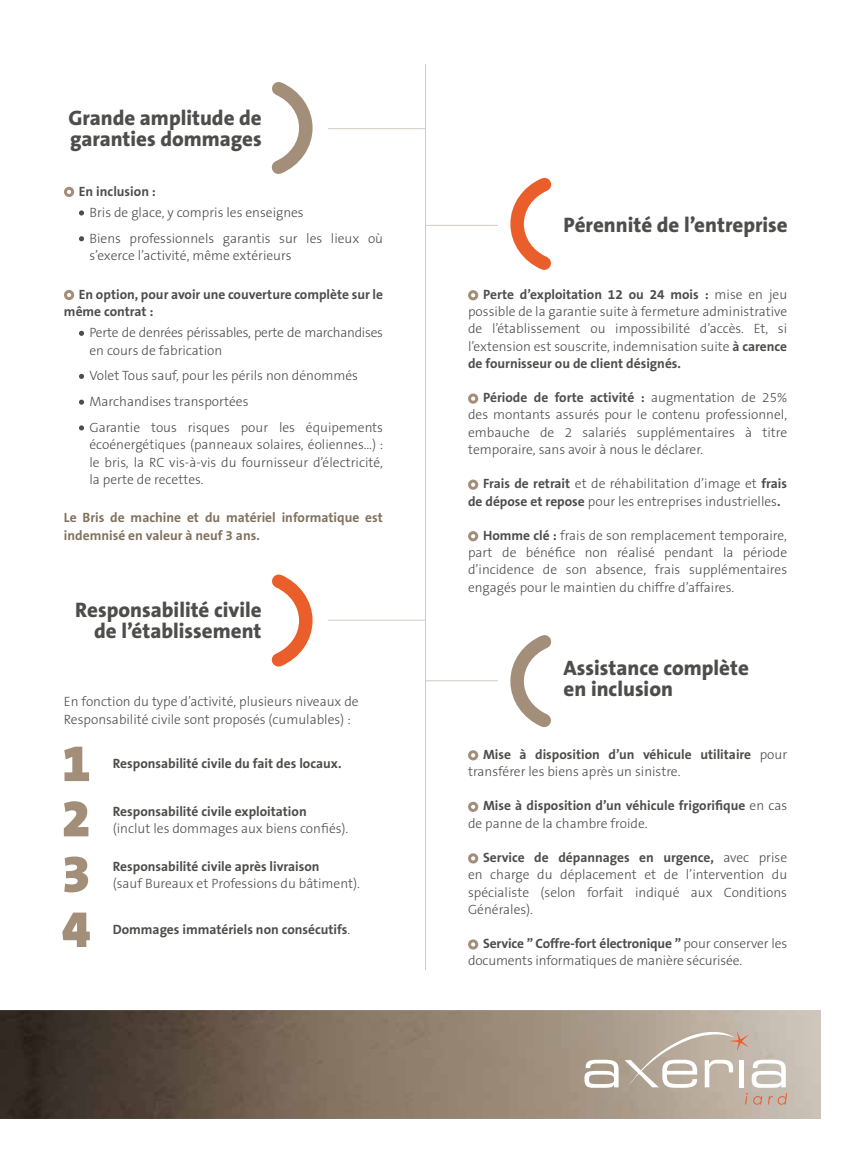
<style>
.page{position:relative;width:851px;height:1149px;background:#fff}
.page>*{position:absolute;margin:0;border:0;box-sizing:border-box;transform-origin:0 0}
.t1{font:900 52.95px "The Sans B9";color:#a38f79}
.t2{font:800 21px/21px "The Sans B8";color:#4d4d4c}
.t3{font:300 13.5px/17.2px "The Sans B3";color:#4d4d4c;text-align:justify}
.t4{font:700 13.5px/17.2px "The Sans B7";color:#4d4d4c}
.t5{font:700 13.5px/17.2px "The Sans B7";color:#81715e}
.t6{font:300 13.5px/17.2px "The Sans B3";letter-spacing:-.02em;color:#4d4d4c}
.s1{font-family:"The Sans B3";font-weight:300}
.s2{font-family:"The Sans B7";font-weight:700}
</style>
<div class="page">
<div style="left:64px;top:187px;width:10px;height:10px;border:3px solid #a38f79;border-radius:50%"></div>
<svg style="left:79px;top:210px;width:5px;height:5px"></svg>
<svg style="left:79px;top:236px;width:5px;height:5px"></svg>
<div style="left:64px;top:290px;width:10px;height:10px;border:3px solid #a38f79;border-radius:50%"></div>
<svg style="left:79px;top:331px;width:5px;height:5px"></svg>
<svg style="left:79px;top:374px;width:5px;height:5px"></svg>
<svg style="left:79px;top:399px;width:5px;height:5px"></svg>
<svg style="left:79px;top:425px;width:5px;height:5px"></svg>
<div style="left:468px;top:290px;width:10px;height:10px;border:3px solid #a38f79;border-radius:50%"></div>
<div style="left:468px;top:393px;width:10px;height:10px;border:3px solid #a38f79;border-radius:50%"></div>
<div style="left:468px;top:479px;width:10px;height:10px;border:3px solid #a38f79;border-radius:50%"></div>
<div style="left:468px;top:531px;width:10px;height:10px;border:3px solid #a38f79;border-radius:50%"></div>
<div style="left:468px;top:750px;width:10px;height:10px;border:3px solid #a38f79;border-radius:50%"></div>
<div style="left:468px;top:801px;width:10px;height:10px;border:3px solid #a38f79;border-radius:50%"></div>
<div style="left:468px;top:853px;width:10px;height:10px;border:3px solid #a38f79;border-radius:50%"></div>
<div style="left:468px;top:939px;width:10px;height:10px;border:3px solid #a38f79;border-radius:50%"></div>
<hr style="left:328px;top:619px;width:97px;height:1px;background:#d1cbc4">
<hr style="left:328px;top:128px;width:97px;height:1px;background:#d1cbc4">
<hr style="left:425px;top:680px;width:73px;height:1px;background:#d1cbc4">
<hr style="left:426px;top:225px;width:72px;height:1px;background:#d1cbc4">
<hr style="left:425px;top:64px;width:1px;height:905px;background:#d1cbc4">
<svg style="left:0;top:1010px;width:821px;height:109px;background:#7d6f60"></svg>
<svg style="left:584px;top:1059px;width:34px;height:28px"></svg>
<svg style="left:624px;top:1028px;width:163px;height:76px;background:#c4b8ab"></svg>
<svg style="left:271px;top:82px;width:42px;height:92px"></svg>
<svg style="left:271px;top:574px;width:42px;height:93px"></svg>
<svg style="left:510px;top:177px;width:42px;height:93px"></svg>
<svg style="left:510px;top:635px;width:42px;height:93px"></svg>
<h2 class="t2" style="left:68px;top:109px;width:195px">Grande amplitude de garanties dommages</h2>
<p class="t4" style="left:79px;top:183px;width:78px">En inclusion :</p>
<p class="t3" style="left:89px;top:200px;width:295px;line-height:25.8px">Bris de glace, y compris les enseignes<br>Biens professionnels garantis sur les lieux où</p>
<p class="t3" style="left:89px;top:248px;width:204px">s’exerce l’activité, même extérieurs</p>
<p class="t4" style="left:64px;top:286px;width:320px;text-indent:15px">En option, pour avoir une couverture complète sur le même contrat :</p>
<p class="t6" style="left:89px;top:325px;width:295px">Perte de denrées périssables, perte de marchandises en cours de fabrication</p>
<p class="t3" style="left:89px;top:363px;width:295px;line-height:25.8px;text-align:left">Volet Tous sauf, pour les périls non dénommés<br>Marchandises transportées<br>Garantie tous risques pour les équipements</p>
<p class="t3" style="left:89px;top:437px;width:295px">écoénergétiques (panneaux solaires, éoliennes…) : le bris, la RC vis-à-vis du fournisseur d’électricité, la perte de recettes.</p>
<p class="t5" style="left:64px;top:509px;width:320px">Le Bris de machine et du matériel informatique est indemnisé en valeur à neuf 3 ans.</p>
<h2 class="t2" style="left:75px;top:600px;width:188px;text-align:right">Responsabilité civile de l’établissement</h2>
<p class="t3" style="left:64px;top:693px;width:296px">En fonction du type d’activité, plusieurs niveaux de<br>Responsabilité civile sont proposés (cumulables) :</p>
<h1 class="t1" style="left:62px;top:734px;width:31px">1</h1>
<p class="t4" style="left:113px;top:755px;width:230px">Responsabilité civile du fait des locaux.</p>
<h1 class="t1" style="left:62px;top:789px;width:31px">2</h1>
<p class="t4" style="left:113px;top:802px;width:195px">Responsabilité civile exploitation</p>
<p class="t3" style="left:113px;top:820px;width:237px">(inclut les dommages aux biens confiés).</p>
<h1 class="t1" style="left:62px;top:845px;width:31px">3</h1>
<p class="t4" style="left:113px;top:858px;width:208px">Responsabilité civile après livraison</p>
<p class="t3" style="left:113px;top:875px;width:248px">(sauf Bureaux et Professions du bâtiment).</p>
<h1 class="t1" style="left:62px;top:900px;width:31px">4</h1>
<p class="t4" style="left:113px;top:920px;width:239px">Dommages immatériels non consécutifs<span class="s1">.</span></p>
<h2 class="t2" style="left:563px;top:216px;width:226px">Pérennité de l’entreprise</h2>
<p class="t4" style="left:483px;top:286px;width:305px">Perte d’exploitation 12 ou 24 mois : <span class="s1">mise en jeu</span></p>
<p class="t3" style="left:468px;top:304px;width:320px">possible de la garantie suite à fermeture administrative de l’établissement ou impossibilité d’accès. Et, si l’extension est souscrite, indemnisation suite <span class="s2">à carence</span></p>
<p class="t4" style="left:468px;top:355px;width:214px">de fournisseur ou de client désignés.</p>
<p class="t4" style="left:483px;top:389px;width:305px">Période de forte activité : <span class="s1">augmentation de 25%</span></p>
<p class="t3" style="left:468px;top:407px;width:320px">des montants assurés pour le contenu professionnel, embauche de 2 salariés supplémentaires à titre temporaire, sans avoir à nous le déclarer.</p>
<p class="t3" style="left:468px;top:476px;width:320px;text-indent:15px"><span class="s2">Frais de retrait</span> et de réhabilitation d’image et <span class="s2">frais de dépose et repose</span> pour les entreprises industrielles<span class="s2">.</span></p>
<p class="t3" style="left:468px;top:527px;width:320px;text-indent:15px"><span class="s2">Homme clé :</span> frais de son remplacement temporaire, part de bénéfice non réalisé pendant la période d’incidence de son absence, frais supplémentaires engagés pour le maintien du chiffre d’affaires.</p>
<h2 class="t2" style="left:563px;top:658px;width:187px">Assistance complète en inclusion</h2>
<p class="t4" style="left:483px;top:746px;width:305px">Mise à disposition d’un véhicule utilitaire <span class="s1">pour</span></p>
<p class="t3" style="left:468px;top:763px;width:214px">transférer les biens après un sinistre.</p>
<p class="t4" style="left:483px;top:797px;width:305px">Mise à disposition d’un véhicule frigorifique <span class="s1">en cas</span></p>
<p class="t3" style="left:468px;top:815px;width:181px">de panne de la chambre froide.</p>
<p class="t4" style="left:483px;top:849px;width:305px">Service de dépannages en urgence, <span class="s1">avec prise</span></p>
<p class="t3" style="left:468px;top:866px;width:320px">en charge du déplacement et de l’intervention du spécialiste (selon forfait indiqué aux Conditions Générales).</p>
<p class="t4" style="left:483px;top:935px;width:305px">Service ” Coffre-fort électronique ” <span class="s1">pour conserver les</span></p>
<p class="t3" style="left:468px;top:952px;width:276px">documents informatiques de manière sécurisée.</p>
</div>
